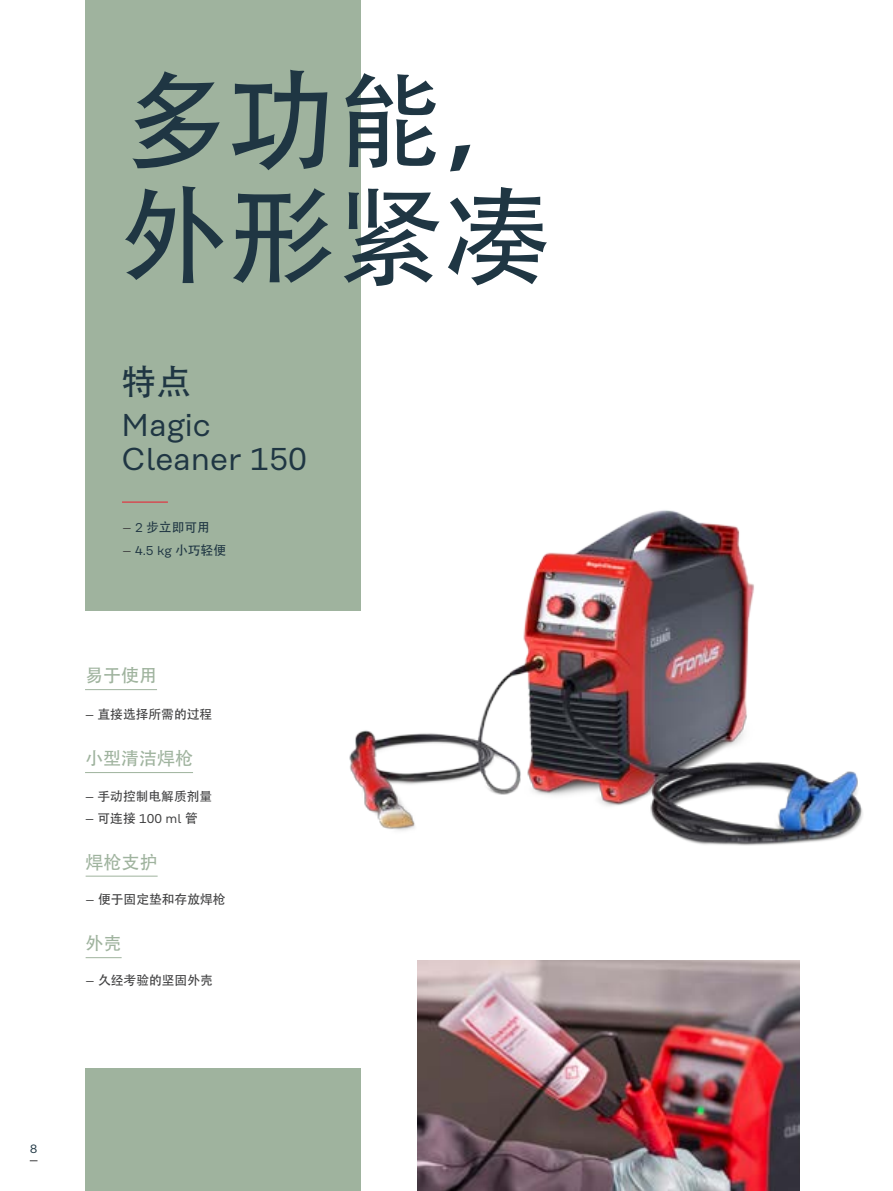
<style>
.page{position:relative;width:893px;height:1191px;background:#fff}
.page>*{position:absolute;margin:0;border:0;box-sizing:border-box;transform-origin:0 0}
.t1{font:107.7px/115.5px "Adobe Heiti Std";color:#1f3643}
.t2{font:35.25px "Adobe Heiti Std";color:#1f3643}
.t3{font:31.5px/34.5px "Rational Text";color:#1f3643}
.t4{font:18px "Adobe Heiti Std";color:#9fb39e}
.t5{font:12.75px "Adobe Heiti Std";color:#3e3e3f}
.t6{font:12.75px "Rational Text";color:#3e3e3f}
.t7{font:12.75px "Rational Text";color:#1f3643}
.t8{font:12.75px "Adobe Heiti Std";color:#1f3643}
.t9{font:12px "Rational Text";color:#1f3643}
.s1{font-family:"Rational Text";color:#3e3e3f}
.s2{font-family:"Rational Text"}
.s3{color:#3e3e3f}
.s4{font-family:"Adobe Heiti Std"}
</style>
<div class="page">
<img style="left:318px;top:390px;width:545px;height:576px">
<div style="left:85px;top:0;width:275px;height:610px;background:#9fb39e"></div>
<div style="left:85px;top:1068px;width:275px;height:123px;background:#9fb39e"></div>
<img style="left:418px;top:960px;width:381px;height:231px">
<hr style="left:122px;top:502px;width:46px;height:1px;background:#ee1b2d">
<hr style="left:85px;top:772px;width:108px;height:1px;background:#9fb39e">
<hr style="left:85px;top:689px;width:72px;height:1px;background:#9fb39e">
<hr style="left:86px;top:875px;width:72px;height:1px;background:#9fb39e">
<hr style="left:86px;top:957px;width:36px;height:1px;background:#9fb39e">
<h1 class="t1" style="left:120px;top:67px;width:433px">多功能，外形紧凑</h1>
<h2 class="t2" style="left:121px;top:361px;width:72px">特点</h2>
<h3 class="t3" style="left:121px;top:408px;width:187px">Magic<br>Cleaner 150</h3>
<p class="t8" style="left:123px;top:520px;width:89px"><span class="s1">–</span> <span class="s2">2</span> 步立即可用</p>
<p class="t7" style="left:123px;top:543px;width:105px"><span class="s3">–</span> 4.5 kg <span class="s4">小巧轻便</span></p>
<h3 class="t4" style="left:85px;top:664px;width:73px">易于使用</h3>
<p class="t5" style="left:85px;top:706px;width:129px"><span class="s2">–</span> 直接选择所需的过程</p>
<h3 class="t4" style="left:85px;top:747px;width:109px">小型清洁焊枪</h3>
<p class="t5" style="left:85px;top:788px;width:129px"><span class="s2">–</span> 手动控制电解质剂量</p>
<p class="t6" style="left:85px;top:811px;width:114px">– <span class="s4">可连接</span> 100 ml <span class="s4">管</span></p>
<h3 class="t4" style="left:86px;top:851px;width:74px">焊枪支护</h3>
<p class="t5" style="left:86px;top:891px;width:141px"><span class="s2">–</span> 便于固定垫和存放焊枪</p>
<h3 class="t4" style="left:86px;top:932px;width:38px">外壳</h3>
<p class="t5" style="left:86px;top:972px;width:129px"><span class="s2">–</span> 久经考验的坚固外壳</p>
<p class="t9" style="left:30px;top:1142px;width:9px">8</p>
</div>
